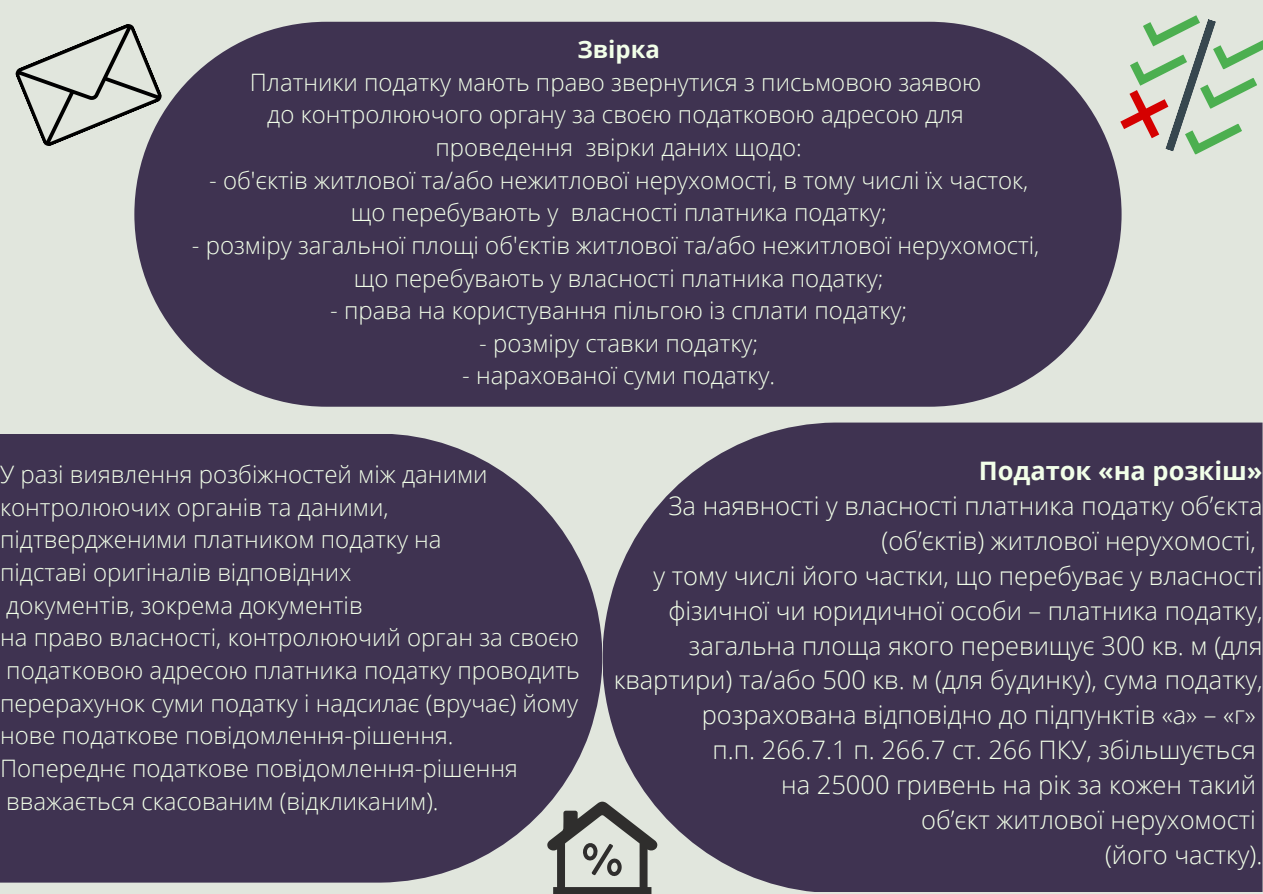
<style>
.page{position:relative;width:1263px;height:894px;background:#fff}
.page>*{position:absolute;margin:0;border:0;box-sizing:border-box;transform-origin:0 0}
.t1{font:300 25.5px/34.8px "Open Sans";color:#f2ffe9;text-align:right}
.t2{font:700 25.5px "Open Sans";color:#f2ffe9}
.t3{font:300 24px/32.5px "Open Sans";color:#f2ffe9;text-align:center}
.t4{font:700 24px "Open Sans";color:#f2ffe9}
</style>
<div class="page">
<div style="left:0;top:0;width:1263px;height:893px;background:#e1e6dd"></div>
<div style="left:0;top:434px;width:602px;height:448px;background:#3f3351"></div>
<div style="left:603px;top:422px;width:659px;height:470px;background:#3f3351"></div>
<div style="left:134px;top:22px;width:987px;height:384px;background:#3f3351;border-radius:192px"></div>
<svg style="left:15px;top:24px;width:149px;height:124px"></svg>
<svg style="left:1120px;top:15px;width:143px;height:140px"></svg>
<svg style="left:547px;top:801px;width:110px;height:92px"></svg>
<p class="t4" style="left:577px;top:32px;width:84px">Звірка</p>
<p class="t3" style="left:250px;top:65px;width:733px">Платники податку мають право звернутися з письмовою заявою до контролюючого органу за своєю податковою адресою для проведення звірки даних щодо:</p>
<p class="t3" style="left:209px;top:163px;width:821px">- об'єктів житлової та/або нежитлової нерухомості, в тому числі їх часток, що перебувають у власності платника податку;</p>
<p class="t3" style="left:192px;top:228px;width:849px">- розміру загальної площі об'єктів житлової та/або нежитлової нерухомості, що перебувають у власності платника податку;</p>
<p class="t3" style="left:330px;top:293px;width:578px">- права на користування пільгою із сплати податку;</p>
<p class="t3" style="left:479px;top:326px;width:280px">- розміру ставки податку;</p>
<p class="t3" style="left:462px;top:359px;width:314px">- нарахованої суми податку.</p>
<p class="t3" style="left:0;top:457px;width:581px;text-align:left">У разі виявлення розбіжностей між даними контролюючих органів та даними, підтвердженими платником податку на<br>підставі оригіналів відповідних<br>документів, зокрема документів<br>на право власності, контролюючий орган за своєю податковою адресою платника податку проводить перерахунок суми податку і надсилає (вручає) йому нове податкове повідомлення-рішення.<br>Попереднє податкове повідомлення-рішення вважається скасованим (відкликаним).</p>
<p class="t2" style="left:979px;top:452px;width:285px">Податок «на розкіш»</p>
<p class="t1" style="left:614px;top:487px;width:650px">За наявності у власності платника податку об’єкта (об’єктів) житлової нерухомості,<br>у тому числі його частки, що перебуває у власності фізичної чи юридичної особи – платника податку, загальна площа якого перевищує 300 кв. м (для квартири) та/або 500 кв. м (для будинку), сума податку, розрахована відповідно до підпунктів «а» – «г»<br>п.п. 266.7.1 п. 266.7 ст. 266 ПКУ, збільшується<br>на 25000 гривень на рік за кожен такий<br>об’єкт житлової нерухомості<br>(його частку).</p>
</div>
